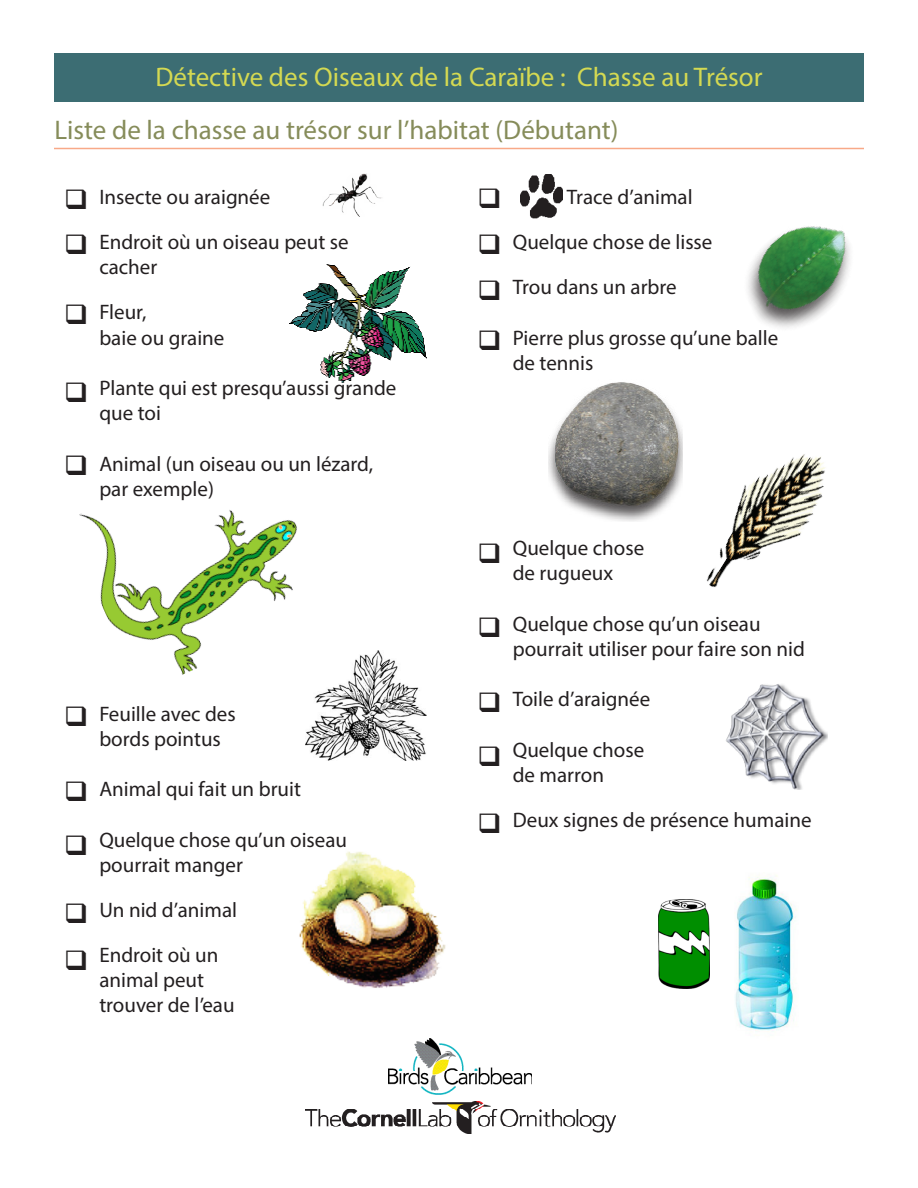
<style>
.page{position:relative;width:918px;height:1188px;background:#fff}
.page>*{position:absolute;margin:0;border:0;box-sizing:border-box;transform-origin:0 0}
.t1{font:27px "Myriad Pro";color:#d4d952}
.Subheading{font:27px "Myriad Pro";color:#868c5a}
.t2{font:21px/25.2px "Myriad Pro";color:#231f20}
</style>
<div class="page">
<img style="left:79px;top:510px;width:218px;height:165px">
<div style="left:54px;top:53px;width:810px;height:49px;background:#3c6d73"></div>
<hr style="left:54px;top:148px;width:810px;height:1px;background:#f8a988">
<img style="left:323px;top:173px;width:59px;height:44px">
<img style="left:289px;top:264px;width:137px;height:118px">
<img style="left:299px;top:851px;width:147px;height:137px">
<img style="left:305px;top:1101px;width:311px;height:33px">
<img style="left:388px;top:1039px;width:144px;height:55px">
<img style="left:520px;top:174px;width:42px;height:44px">
<img style="left:549px;top:382px;width:133px;height:139px">
<img style="left:706px;top:454px;width:119px;height:133px">
<img style="left:747px;top:226px;width:103px;height:102px">
<img style="left:726px;top:684px;width:101px;height:105px">
<img style="left:735px;top:875px;width:62px;height:156px">
<img style="left:658px;top:900px;width:51px;height:89px">
<img style="left:305px;top:650px;width:121px;height:110px">
<p class="t1" style="left:155px;top:61px;width:609px">Détective des Oiseaux de la Caraïbe : Chasse au Trésor</p>
<p class="Subheading" style="left:54px;top:113px;width:566px">Liste de la chasse au trésor sur l’habitat (Débutant)</p>
<p class="t2" style="left:99px;top:184px;width:172px">Insecte ou araignée</p>
<p class="t2" style="left:99px;top:229px;width:251px">Endroit où un oiseau peut se cacher</p>
<p class="t2" style="left:99px;top:299px;width:49px">Fleur,</p>
<p class="t2" style="left:99px;top:325px;width:127px">baie ou graine</p>
<p class="t2" style="left:99px;top:375px;width:299px">Plante qui est presqu’aussi grande que toi</p>
<p class="t2" style="left:99px;top:451px;width:275px">Animal (un oiseau ou un lézard, par exemple)</p>
<p class="t2" style="left:99px;top:701px;width:138px">Feuille avec des</p>
<p class="t2" style="left:99px;top:726px;width:123px">bords pointus</p>
<p class="t2" style="left:99px;top:776px;width:203px">Animal qui fait un bruit</p>
<p class="t2" style="left:99px;top:827px;width:249px">Quelque chose qu’un oiseau pourrait manger</p>
<p class="t2" style="left:99px;top:897px;width:139px">Un nid d’animal</p>
<p class="t2" style="left:99px;top:942px;width:121px">Endroit où un</p>
<p class="t2" style="left:99px;top:967px;width:106px">animal peut</p>
<p class="t2" style="left:99px;top:992px;width:137px">trouver de l’eau</p>
<p class="t2" style="left:567px;top:184px;width:127px">Trace d’animal</p>
<p class="t2" style="left:513px;top:229px;width:201px">Quelque chose de lisse</p>
<p class="t2" style="left:513px;top:274px;width:165px">Trou dans un arbre</p>
<p class="t2" style="left:513px;top:325px;width:267px">Pierre plus grosse qu’une balle</p>
<p class="t2" style="left:513px;top:350px;width:82px">de tennis</p>
<p class="t2" style="left:513px;top:535px;width:133px">Quelque chose</p>
<p class="t2" style="left:513px;top:560px;width:102px">de rugueux</p>
<p class="t2" style="left:513px;top:611px;width:294px">Quelque chose qu’un oiseau pourrait utiliser pour faire son nid</p>
<p class="t2" style="left:513px;top:686px;width:139px">Toile d’araignée</p>
<p class="t2" style="left:513px;top:737px;width:133px">Quelque chose</p>
<p class="t2" style="left:513px;top:762px;width:93px">de marron</p>
<p class="t2" style="left:513px;top:807px;width:300px">Deux signes de présence humaine</p>
</div>
